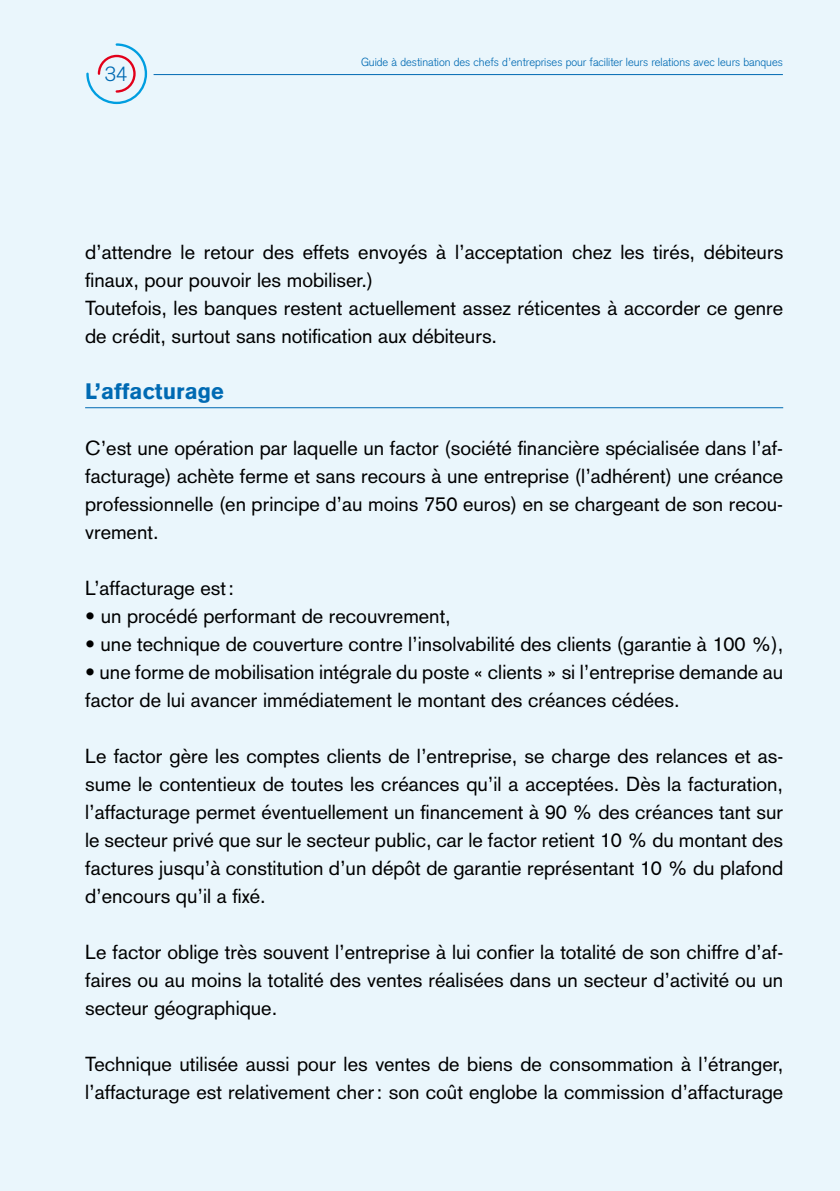
<style>
.page{position:relative;width:840px;height:1191px;background:#fff}
.page>*{position:absolute;margin:0;border:0;box-sizing:border-box;transform-origin:0 0}
.t1{font:900 22px "Basic Commercial LT";color:#006ab3}
.t2{font:300 20.2px "Basic Commercial LT";color:#006ab3}
.t3{font:20px/28px "Basic Commercial LT";color:#000}
.t4{font:300 11.6px "Basic Commercial LT";color:#006ab3}
</style>
<div class="page">
<div style="left:0;top:0;width:839px;height:1191px;background:#eaf6fc"></div>
<svg style="left:86px;top:43px;width:62px;height:62px"></svg>
<hr style="left:153px;top:74px;width:629px;height:1px;background:#006ab3">
<hr style="left:85px;top:407px;width:697px;height:1px;background:#006ab3">
<p class="t2" style="left:105px;top:62px;width:24px">34</p>
<p class="t4" style="left:361px;top:55px;width:423px">Guide à destination des chefs d’entreprises pour faciliter leurs relations avec leurs banques</p>
<p class="t3" style="left:85px;top:238px;width:699px">d’attendre le retour des effets envoyés à l’acceptation chez les tirés, débiteurs finaux, pour pouvoir les mobiliser.)<br>Toutefois, les banques restent actuellement assez réticentes à accorder ce genre de crédit, surtout sans notification aux débiteurs.</p>
<p class="t1" style="left:85px;top:378px;width:140px">L’affacturage</p>
<p class="t3" style="left:85px;top:434px;width:699px;text-align:justify">C’est une opération par laquelle un factor (société financière spécialisée dans l’af&shy;facturage) achète ferme et sans recours à une entreprise (l’adhérent) une créance professionnelle (en principe d’au moins 750 euros) en se chargeant de son recou&shy;vrement.</p>
<p class="t3" style="left:85px;top:574px;width:150px">L’affacturage est:</p>
<p class="t3" style="left:85px;top:602px;width:367px">• un procédé performant de recouvrement,</p>
<p class="t3" style="left:85px;top:630px;width:699px">• une technique de couverture contre l’insolvabilité des clients (garantie à 100 %),</p>
<p class="t3" style="left:85px;top:658px;width:699px">• une forme de mobilisation intégrale du poste « clients » si l’entreprise demande au factor de lui avancer immédiatement le montant des créances cédées.</p>
<p class="t3" style="left:85px;top:742px;width:699px;text-align:justify">Le factor gère les comptes clients de l’entreprise, se charge des relances et as&shy;sume le contentieux de toutes les créances qu’il a acceptées. Dès la facturation, l’affacturage permet éventuellement un financement à 90 % des créances tant sur le secteur privé que sur le secteur public, car le factor retient 10 % du montant des factures jusqu’à constitution d’un dépôt de garantie représentant 10 % du plafond d’encours qu’il a fixé.</p>
<p class="t3" style="left:85px;top:938px;width:699px;text-align:justify">Le factor oblige très souvent l’entreprise à lui confier la totalité de son chiffre d’af&shy;faires ou au moins la totalité des ventes réalisées dans un secteur d’activité ou un secteur géographique.</p>
<p class="t3" style="left:85px;top:1050px;width:699px">Technique utilisée aussi pour les ventes de biens de consommation à l’étranger, l’affacturage est relativement cher: son coût englobe la commission d’affacturage</p>
</div>
